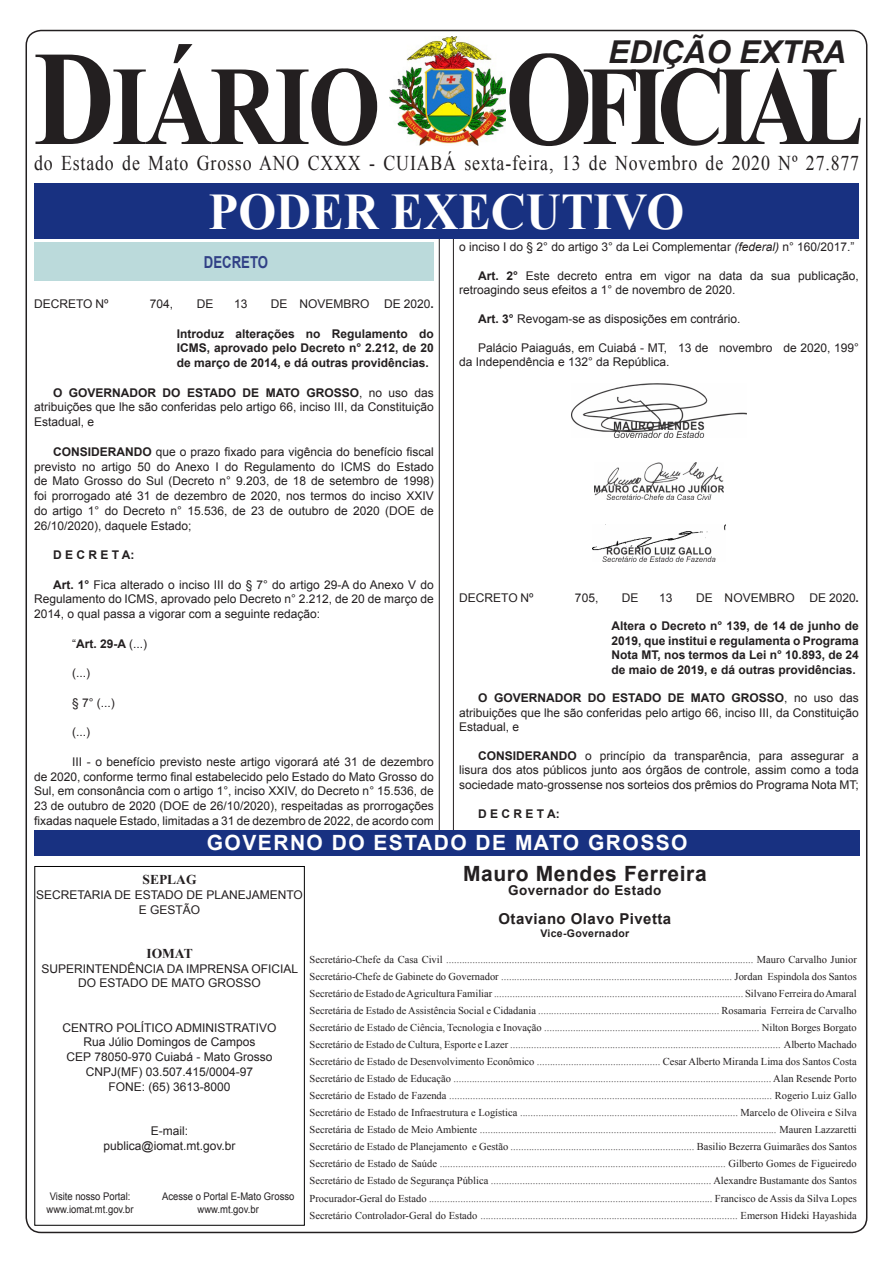
<style>
.page{position:relative;width:893px;height:1263px;background:#fff}
.page>*{position:absolute;margin:0;border:0;box-sizing:border-box;transform-origin:0 0}
.t1{font:700 112.5px "Times New Roman";letter-spacing:-.095em;color:#231f20;scale:.83 1}
.t2{font:700 51.3px "Times New Roman";color:#fff;scale:.95 1}
.t3{font:italic 700 31.5px "Arial";color:#231f20}
.t4{font:21px "Times New Roman";letter-spacing:.045em;color:#231f20;scale:.85 1}
.t5{font:700 21px "Arial";letter-spacing:.07em;color:#fff}
.t6{font:700 21px "Arial";letter-spacing:.03em;color:#231f20}
.t7{font:700 16.5px "Arial";color:#314186;scale:.8 1}
.t8{font:700 15px "Arial";letter-spacing:.03em;color:#231f20}
.t9{font:700 13.5px "Arial";letter-spacing:.03em;color:#231f20}
.t10{font:700 13.5px "Times New Roman";color:#231f20}
.t11{font:12px/14.7px "Arial";color:#231f20;text-align:justify}
.t12{font:700 12px/14.4px "Arial";color:#231f20;text-align:justify}
.t13{font:10.5px/17px "Times New Roman";color:#231f20;text-align:justify}
.t14{font:10.5px/12.6px "Arial";color:#231f20;scale:.9 1}
.t15{font:700 10.5px "Arial";letter-spacing:.03em;color:#231f20}
.s1{font-size:135px}
.s2{font-weight:700}
.s3{font-weight:400}
.s4{font-style:italic}
</style>
<div class="page">
<hr style="left:453px;top:234px;width:1px;height:604px;background:#231f20">
<hr style="left:439px;top:234px;width:1px;height:604px;background:#231f20">
<div style="left:34px;top:183px;width:825px;height:56px;background:#183181"></div>
<img style="left:389px;top:36px;width:117px;height:110px">
<div style="left:34px;top:830px;width:826px;height:26px;background:#183181"></div>
<div style="left:34px;top:866px;width:271px;height:360px;border:1px solid #000"></div>
<div style="left:34px;top:242px;width:400px;height:39px;background:#bbdadb"></div>
<img style="left:571px;top:384px;width:176px;height:53px">
<img style="left:595px;top:462px;width:128px;height:37px">
<img style="left:593px;top:524px;width:132px;height:37px">
<h3 class="t3" style="left:608px;top:31px;width:240px">EDIÇÃO EXTRA</h3>
<h1 class="t1" style="left:34px;top:29px;width:1001px"><span class="s1">D</span>IÁRIO <span class="s1">O</span>FICIAL</h1>
<h3 class="t4" style="left:34px;top:149px;width:972px">do Estado de Mato Grosso ANO CXXX - CUIABÁ sexta-feira, 13 de Novembro de 2020 Nº 27.877</h3>
<h2 class="t2" style="left:209px;top:177px;width:502px">PODER EXECUTIVO</h2>
<h3 class="t7" style="left:204px;top:251px;width:82px">DECRETO</h3>
<p class="t11" style="left:34px;top:297px;width:76px">DECRETO Nº</p>
<p class="t11" style="left:150px;top:297px;width:25px">704,</p>
<p class="t11" style="left:197px;top:297px;width:18px">DE</p>
<p class="t11" style="left:234px;top:297px;width:15px">13</p>
<p class="t11" style="left:271px;top:297px;width:164px">DE NOVEMBRO DE 2020<span class="s2">.</span></p>
<p class="t12" style="left:177px;top:326px;width:258px">Introduz alterações no Regulamento do ICMS, aprovado pelo Decreto n° 2.212, de 20 de março de 2014, e dá outras providências.</p>
<p class="t11" style="left:34px;top:385px;width:401px;text-indent:19px"><span class="s2">O GOVERNADOR DO ESTADO DE MATO GROSSO</span>, no uso das atribuições que lhe são conferidas pelo artigo 66, inciso III, da Constituição Estadual, e</p>
<p class="t11" style="left:34px;top:444px;width:401px;text-indent:19px"><span class="s2">CONSIDERANDO</span> que o prazo fixado para vigência do benefício fiscal previsto no artigo 50 do Anexo I do Regulamento do ICMS do Estado de Mato Grosso do Sul (Decreto n° 9.203, de 18 de setembro de 1998) foi prorrogado até 31 de dezembro de 2020, nos termos do inciso XXIV do artigo 1° do Decreto n° 15.536, de 23 de outubro de 2020 (DOE de 26/10/2020), daquele Estado;</p>
<p class="t12" style="left:53px;top:548px;width:83px">D E C R E T A:</p>
<p class="t11" style="left:34px;top:577px;width:401px;text-indent:19px"><span class="s2">Art. 1°</span> Fica alterado o inciso III do § 7° do artigo 29-A do Anexo V do Regulamento do ICMS, aprovado pelo Decreto n° 2.212, de 20 de março de 2014, o qual passa a vigorar com a seguinte redação:</p>
<p class="t12" style="left:72px;top:637px;width:76px"><span class="s3">“</span>Art. 29-A <span class="s3">(...)</span></p>
<p class="t11" style="left:72px;top:666px;width:19px">(...)</p>
<p class="t11" style="left:72px;top:695px;width:44px">§ 7° (...)</p>
<p class="t11" style="left:72px;top:725px;width:19px">(...)</p>
<p class="t11" style="left:34px;top:754px;width:401px;text-indent:38px">III - o benefício previsto neste artigo vigorará até 31 de dezembro de 2020, conforme termo final estabelecido pelo Estado do Mato Grosso do Sul, em consonância com o artigo 1°, inciso XXIV, do Decreto n° 15.536, de 23 de outubro de 2020 (DOE de 26/10/2020), respeitadas as prorrogações fixadas naquele Estado, limitadas a 31 de dezembro de 2022, de acordo com</p>
<p class="t11" style="left:459px;top:240px;width:397px">o inciso I do § 2° do artigo 3° da Lei Complementar <span class="s4">(federal)</span> n° 160/2017.”</p>
<p class="t11" style="left:459px;top:269px;width:401px;text-indent:19px"><span class="s2">Art. 2°</span> Este decreto entra em vigor na data da sua publicação, retroagindo seus efeitos a 1° de novembro de 2020.</p>
<p class="t11" style="left:478px;top:312px;width:264px"><span class="s2">Art. 3°</span> Revogam-se as disposições em contrário.</p>
<p class="t11" style="left:459px;top:341px;width:401px;text-indent:19px">Palácio Paiaguás, em Cuiabá - MT, 13 de novembro de 2020, 199° da Independência e 132° da República.</p>
<p class="t11" style="left:459px;top:590px;width:76px">DECRETO Nº</p>
<p class="t11" style="left:575px;top:590px;width:25px">705,</p>
<p class="t11" style="left:622px;top:590px;width:18px">DE</p>
<p class="t11" style="left:659px;top:590px;width:15px">13</p>
<p class="t11" style="left:696px;top:590px;width:164px">DE NOVEMBRO DE 2020<span class="s2">.</span></p>
<p class="t12" style="left:612px;top:619px;width:249px">Altera o Decreto n° 139, de 14 de junho de 2019, que institui e regulamenta o Programa Nota MT, nos termos da Lei n° 10.893, de 24 de maio de 2019, e dá outras providências.</p>
<p class="t11" style="left:459px;top:691px;width:401px;text-indent:19px"><span class="s2">O GOVERNADOR DO ESTADO DE MATO GROSSO</span>, no uso das atribuições que lhe são conferidas pelo artigo 66, inciso III, da Constituição Estadual, e</p>
<p class="t11" style="left:459px;top:749px;width:401px;text-indent:19px"><span class="s2">CONSIDERANDO</span> o princípio da transparência, para assegurar a lisura dos atos públicos junto aos órgãos de controle, assim como a toda sociedade mato-grossense nos sorteios dos prêmios do Programa Nota MT;</p>
<p class="t12" style="left:478px;top:806px;width:83px">D E C R E T A:</p>
<h3 class="t5" style="left:207px;top:829px;width:482px">GOVERNO DO ESTADO DE MATO GROSSO</h3>
<h3 class="t6" style="left:463px;top:860px;width:245px">Mauro Mendes Ferreira</h3>
<p class="t9" style="left:508px;top:881px;width:155px">Governador do Estado</p>
<h3 class="t8" style="left:498px;top:909px;width:174px">Otaviano Olavo Pivetta</h3>
<p class="t15" style="left:540px;top:926px;width:90px">Vice-Governador</p>
<p class="t10" style="left:143px;top:870px;width:56px">SEPLAG</p>
<p class="t11" style="left:36px;top:887px;width:268px;text-align:center">Secretaria de Estado de Planejamento e Gestão</p>
<p class="t10" style="left:146px;top:944px;width:48px">IOMAT</p>
<p class="t11" style="left:41px;top:961px;width:34px">SUPERINTEND</p>
<p class="t11" style="left:127px;top:961px;width:16px">ÊNCIA</p>
<p class="t11" style="left:167px;top:961px;width:50px">DA IMPREN</p>
<p class="t11" style="left:233px;top:961px;width:43px">SA OFICIAL</p>
<p class="t11" style="left:78px;top:976px;width:47px">DO ESTADO</p>
<p class="t11" style="left:151px;top:976px;width:30px">DE MATO</p>
<p class="t11" style="left:208px;top:976px;width:53px">GROSSO</p>
<p class="t11" style="left:63px;top:1020px;width:10px">CENTRO</p>
<p class="t11" style="left:117px;top:1020px;width:36px">POLÍTICO</p>
<p class="t11" style="left:175px;top:1020px;width:8px">ADMINI</p>
<p class="t11" style="left:217px;top:1020px;width:16px">STRATI</p>
<p class="t11" style="left:259px;top:1020px;width:18px">VO</p>
<p class="t11" style="left:84px;top:1035px;width:174px">Rua Júlio Domingos de Campos</p>
<p class="t11" style="left:67px;top:1050px;width:207px">CE P 78050-970 Cuiabá - Mato Grosso</p>
<p class="t11" style="left:86px;top:1064px;width:169px">CN PJ(MF) 03.507.415/0004-97</p>
<p class="t11" style="left:109px;top:1079px;width:17px">FONE</p>
<p class="t11" style="left:142px;top:1079px;width:90px">: (65) 3613-8000</p>
<p class="t11" style="left:104px;top:1123px;width:134px;text-align:center">E-mail: publica@iomat.mt.gov.br</p>
<p class="t13" style="left:310px;top:951px;width:549px">Secretário-Chefe da Casa Civil ..................................................................................................................... Mauro Carvalho Junior Secretário-Chefe de Gabinete do Governador ........................................................................................ Jordan Espindola dos Santos Secretário de Estado de Agricultura Familiar ............................................................................................... Silvano Ferreira do Amaral Secretária de Estado de Assistência Social e Cidadania ..................................................................... Rosamaria Ferreira de Carvalho Secretário de Estado de Ciência, Tecnologia e Inovação .................................................................................. Nilton Borges Borgato Secretário de Estado de Cultura, Esporte e Lazer ....................................................................................................... Alberto Machado Secretário de Estado de Desenvolvimento Econômico ............................................... Cesar Alberto Miranda Lima dos Santos Costa Secretário de Estado de Educação ......................................................................................................................... Alan Resende Porto Secretário de Estado de Fazenda ........................................................................................................................... Rogerio Luiz Gallo Secretário de Estado de Infraestrutura e Logística ................................................................................... Marcelo de Oliveira e Silva Secretária de Estado de Meio Ambiente ................................................................................................................. Mauren Lazzaretti Secretário de Estado de Planejamento e Gestão ...................................................................... Basilio Bezerra Guimarães dos Santos Secretário de Estado de Saúde ............................................................................................................. Gilberto Gomes de Figueiredo Secretário de Estado de Segurança Pública .................................................................................... Alexandre Bustamante dos Santos Procurador-Geral do Estado ............................................................................................................ Francisco de Assis da Silva Lopes Secretário Controlador-Geral do Estado .................................................................................................. Emerson Hideki Hayashida</p>
<p class="t14" style="left:47px;top:1190px;width:98px">Visite nosso Portal: www.iomat.mt.gov.br</p>
<p class="t14" style="left:162px;top:1190px;width:149px;text-align:center">Acesse o Portal E-Mato Grosso www.mt.gov.br</p>
</div>
